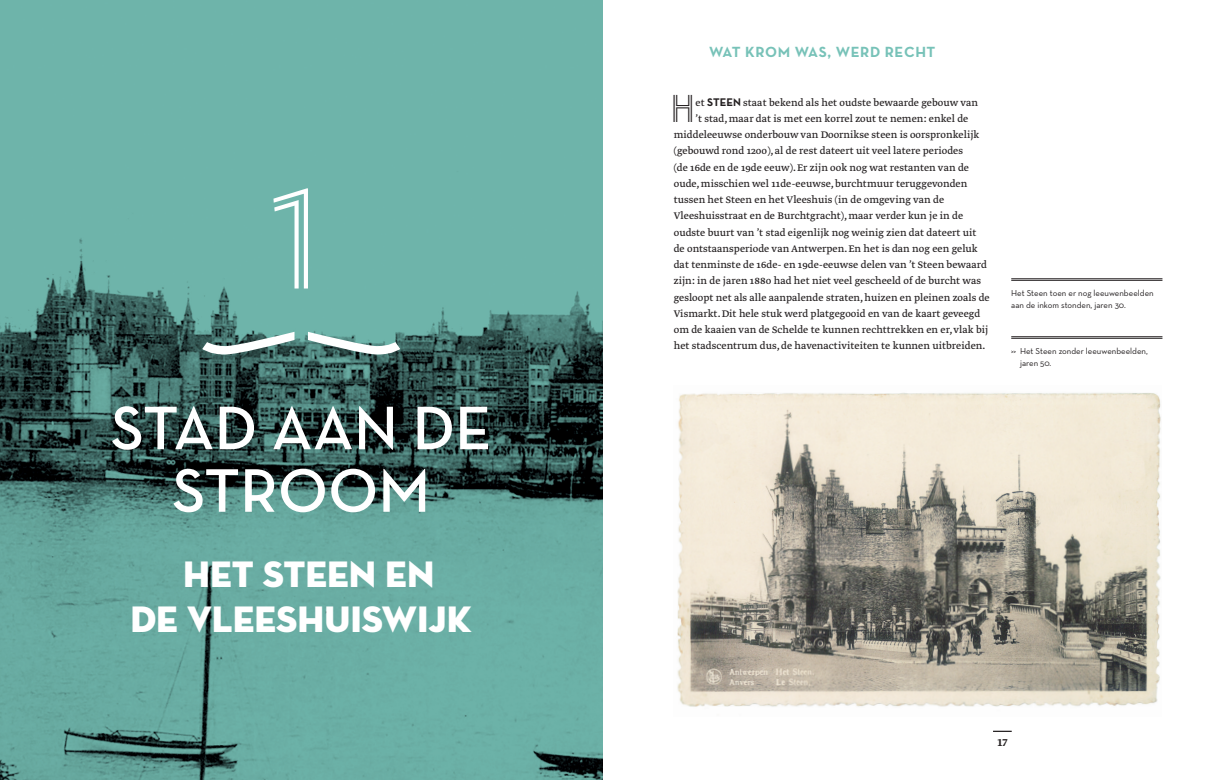
<style>
.page{position:relative;width:1205px;height:780px;background:#fff}
.page>*{position:absolute;margin:0;border:0;box-sizing:border-box;transform-origin:0 0}
.t1{font:137.5px "Landmark Inline";color:#fff}
.TITEL{font:600 62.5px/62.5px "Neutra Text";color:#fff;text-align:center}
.BROOD_INITIAAL{font:37.62px "Landmark Inline";color:#231f20}
.TITEL-2{font:37.5px/45px "Neutra Disp Titling";color:#fff;text-align:center}
.TUSSENTITEL{font:700 15px "Neutra Text";letter-spacing:.04em;color:#77c2b8}
.t2{font:500 12.5px "Greta Text";color:#231f20}
.BROOD_INITIAAL-2{font:11.25px "Greta Text Regular Minus";color:#231f20}
.FOTO_LIJN_boven{font:8.75px/11.2px "Neutra Text";color:#231f20}
.s1{font-family:"Neutra Text";font-weight:700}
</style>
<div class="page">
<svg style="left:993px;top:730px;width:19px;height:2px"></svg>
<svg style="left:0;top:0;width:602px;height:780px;background:#5c978f"></svg>
<svg style="left:202px;top:332px;width:198px;height:22px"></svg>
<img style="left:677px;top:392px;width:484px;height:315px">
<hr style="left:1011px;top:278px;width:151px;height:1px;background:#231f20">
<hr style="left:1011px;top:280px;width:151px;height:1px;background:#231f20">
<hr style="left:1011px;top:336px;width:151px;height:1px;background:#231f20">
<hr style="left:1011px;top:338px;width:151px;height:1px;background:#231f20">
<svg style="left:1011px;top:350px;width:5px;height:3px"></svg>
<p class="t1" style="left:271px;top:146px;width:52px">1</p>
<p class="TITEL" style="left:111px;top:395px;width:382px">STAD AAN DE<br>STROOM</p>
<p class="TITEL-2" style="left:130px;top:551px;width:343px">HET STEEN EN<br>DE VLEESHUISWIJK</p>
<p class="TUSSENTITEL" style="left:709px;top:42px;width:228px">WAT KROM WAS, WERD RECHT</p>
<p class="BROOD_INITIAAL" style="left:670px;top:83px;width:27px">H</p>
<p class="BROOD_INITIAAL-2" style="left:695px;top:96px;width:284px">et <span class="s1">STEEN</span> staat bekend als het oudste bewaarde gebouw van</p>
<p class="BROOD_INITIAAL-2" style="left:695px;top:112px;width:274px">’t stad, maar dat is met een korrel zout te nemen: enkel de</p>
<p class="BROOD_INITIAAL-2" style="left:674px;top:128px;width:307px">middeleeuwse onderbouw van Doornikse steen is oorspronkelijk</p>
<p class="BROOD_INITIAAL-2" style="left:674px;top:144px;width:291px">(gebouwd rond 1200), al de rest dateert uit veel latere periodes</p>
<p class="BROOD_INITIAAL-2" style="left:674px;top:161px;width:297px">(de 16de en de 19de eeuw). Er zijn ook nog wat restanten van de</p>
<p class="BROOD_INITIAAL-2" style="left:674px;top:177px;width:295px">oude, misschien wel 11de-eeuwse, burchtmuur teruggevonden</p>
<p class="BROOD_INITIAAL-2" style="left:674px;top:193px;width:272px">tussen het Steen en het Vleeshuis (in de omgeving van de</p>
<p class="BROOD_INITIAAL-2" style="left:674px;top:209px;width:291px">Vleeshuisstraat en de Burchtgracht), maar verder kun je in de</p>
<p class="BROOD_INITIAAL-2" style="left:674px;top:226px;width:304px">oudste buurt van ’t stad eigenlijk nog weinig zien dat dateert uit</p>
<p class="BROOD_INITIAAL-2" style="left:674px;top:242px;width:305px">de ontstaansperiode van Antwerpen. En het is dan nog een geluk</p>
<p class="BROOD_INITIAAL-2" style="left:674px;top:258px;width:315px">dat tenminste de 16de- en 19de-eeuwse delen van ’t Steen bewaard</p>
<p class="BROOD_INITIAAL-2" style="left:674px;top:274px;width:309px">zijn: in de jaren 1880 had het niet veel gescheeld of de burcht was</p>
<p class="BROOD_INITIAAL-2" style="left:674px;top:291px;width:317px">gesloopt net als alle aanpalende straten, huizen en pleinen zoals de</p>
<p class="BROOD_INITIAAL-2" style="left:674px;top:307px;width:308px">Vismarkt. Dit hele stuk werd platgegooid en van de kaart geveegd</p>
<p class="BROOD_INITIAAL-2" style="left:674px;top:323px;width:316px">om de kaaien van de Schelde te kunnen rechttrekken en er, vlak bij</p>
<p class="BROOD_INITIAAL-2" style="left:674px;top:339px;width:313px">het stadscentrum dus, de havenactiviteiten te kunnen uitbreiden.</p>
<p class="FOTO_LIJN_boven" style="left:1011px;top:288px;width:144px">Het Steen toen er nog leeuwenbeelden aan de inkom stonden, jaren 30.</p>
<p class="FOTO_LIJN_boven" style="left:1020px;top:345px;width:129px">Het Steen zonder leeuwenbeelden, jaren 50.</p>
<p class="t2" style="left:997px;top:735px;width:11px">17</p>
</div>
